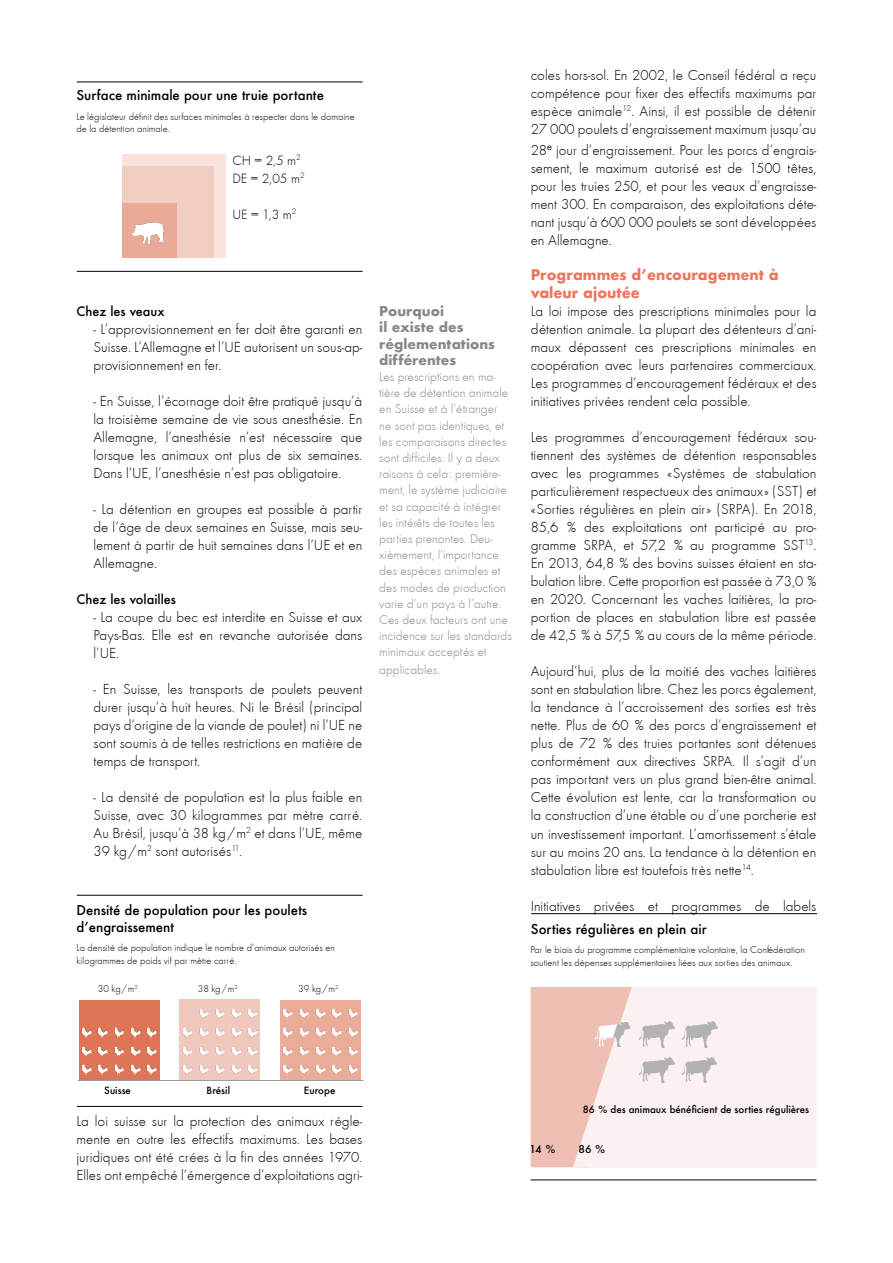
<style>
.page{position:relative;width:893px;height:1263px;background:#fff}
.page>*{position:absolute;margin:0;border:0;box-sizing:border-box;transform-origin:0 0}
.t1{font:15px/18px "Futura T Light";color:#000;text-align:justify}
.t2{font:700 14.25px/18px "Futura";color:#ee745b}
.t3{font:13.95px/18.5px "Futura T Light";color:#000}
.t4{font:13.2px/16.2px "Futura T Light";color:#878787}
.t5{font:500 13.2px/16.2px "Futura";color:#000}
.t6{font:700 13.2px/16.2px "Futura";color:#878787}
.t7{font:500 12.75px "Futura";color:#000}
.t8{font:500 10.5px "Futura";color:#000}
.t9{font:10.35px/12.6px "Futura T Light";color:#000}
.t10{font:500 9.75px "Futura";color:#000}
</style>
<div class="page">
<hr style="left:531px;top:913px;width:286px;height:1px;background:#000">
<hr style="left:77px;top:1106px;width:286px;height:1px;background:#000">
<hr style="left:77px;top:895px;width:286px;height:1px;background:#000">
<div style="left:79px;top:1000px;width:80px;height:81px;background:#dd7556"></div>
<div style="left:179px;top:999px;width:81px;height:81px;background:#f1c8bc"></div>
<div style="left:280px;top:1000px;width:81px;height:80px;background:#eaac99"></div>
<hr style="left:78px;top:1080px;width:286px;height:1px;background:#9d9d9c">
<img style="left:81px;top:1064px;width:11px;height:10px">
<img style="left:97px;top:1064px;width:27px;height:10px">
<img style="left:130px;top:1064px;width:11px;height:10px">
<img style="left:146px;top:1064px;width:11px;height:10px">
<img style="left:282px;top:1064px;width:11px;height:10px">
<img style="left:299px;top:1064px;width:27px;height:10px">
<img style="left:331px;top:1064px;width:11px;height:10px">
<img style="left:348px;top:1064px;width:10px;height:10px">
<img style="left:182px;top:1064px;width:11px;height:10px">
<img style="left:199px;top:1064px;width:26px;height:10px">
<img style="left:231px;top:1064px;width:11px;height:10px">
<img style="left:247px;top:1064px;width:11px;height:10px">
<img style="left:81px;top:1046px;width:11px;height:10px">
<img style="left:97px;top:1046px;width:27px;height:10px">
<img style="left:130px;top:1046px;width:11px;height:10px">
<img style="left:146px;top:1046px;width:11px;height:10px">
<img style="left:282px;top:1046px;width:11px;height:10px">
<img style="left:299px;top:1046px;width:27px;height:10px">
<img style="left:331px;top:1046px;width:11px;height:10px">
<img style="left:348px;top:1046px;width:10px;height:10px">
<img style="left:182px;top:1046px;width:11px;height:10px">
<img style="left:199px;top:1046px;width:26px;height:10px">
<img style="left:231px;top:1046px;width:11px;height:10px">
<img style="left:247px;top:1046px;width:11px;height:10px">
<img style="left:81px;top:1027px;width:11px;height:10px">
<img style="left:97px;top:1027px;width:27px;height:10px">
<img style="left:130px;top:1027px;width:11px;height:10px">
<img style="left:146px;top:1027px;width:11px;height:10px">
<img style="left:282px;top:1027px;width:11px;height:10px">
<img style="left:299px;top:1027px;width:27px;height:10px">
<img style="left:331px;top:1027px;width:11px;height:10px">
<img style="left:348px;top:1027px;width:10px;height:10px">
<img style="left:182px;top:1027px;width:11px;height:10px">
<img style="left:199px;top:1027px;width:26px;height:10px">
<img style="left:231px;top:1027px;width:11px;height:10px">
<img style="left:247px;top:1027px;width:11px;height:10px">
<img style="left:282px;top:1008px;width:11px;height:10px">
<img style="left:299px;top:1008px;width:27px;height:10px">
<img style="left:331px;top:1008px;width:11px;height:10px">
<img style="left:348px;top:1008px;width:10px;height:10px">
<img style="left:199px;top:1008px;width:26px;height:10px">
<img style="left:231px;top:1008px;width:11px;height:10px">
<img style="left:247px;top:1008px;width:11px;height:10px">
<div style="left:531px;top:987px;width:285px;height:180px;background:#fbf1f0"></div>
<svg style="left:531px;top:987px;width:101px;height:180px"></svg>
<img style="left:596px;top:1022px;width:14px;height:25px">
<img style="left:640px;top:1022px;width:34px;height:25px">
<img style="left:610px;top:1022px;width:20px;height:25px">
<img style="left:683px;top:1022px;width:34px;height:25px">
<img style="left:640px;top:1057px;width:34px;height:25px">
<img style="left:682px;top:1057px;width:35px;height:25px">
<hr style="left:531px;top:1180px;width:285px;height:1px;background:#000">
<div style="left:122px;top:154px;width:103px;height:103px;background:#f8e3dd"></div>
<div style="left:122px;top:166px;width:92px;height:91px;background:#f2cdc2"></div>
<div style="left:122px;top:203px;width:55px;height:54px;background:#e9aa97"></div>
<hr style="left:77px;top:271px;width:286px;height:1px;background:#000">
<hr style="left:77px;top:82px;width:286px;height:1px;background:#000">
<img style="left:132px;top:222px;width:32px;height:23px">
<p class="t5" style="left:77px;top:87px;width:249px">Surface minimale pour une truie portante</p>
<p class="t9" style="left:77px;top:110px;width:280px">Le législateur définit des surfaces minimales à respecter dans le domaine de la détention animale.</p>
<p class="t3" style="left:232px;top:151px;width:74px">CH = 2,5 m<sup>2<br></sup>DE = 2,05 m<sup>2</sup></p>
<p class="t3" style="left:232px;top:205px;width:65px">UE = 1,3 m<sup>2</sup></p>
<p class="t7" style="left:77px;top:302px;width:90px">Chez les veaux</p>
<p class="t1" style="left:94px;top:320px;width:270px">- L’approvisionnement en fer doit être garanti en Suisse. L’Allemagne et l’UE autorisent un sous-ap&shy;provisionnement en fer.</p>
<p class="t1" style="left:94px;top:392px;width:270px">- En Suisse, l’écornage doit être pratiqué jusqu’à la troisième semaine de vie sous anesthésie. En Allemagne, l’anesthésie n’est nécessaire que lorsque les animaux ont plus de six semaines.<br>Dans l’UE, l’anesthésie n’est pas obligatoire.</p>
<p class="t1" style="left:94px;top:500px;width:270px">- La détention en groupes est possible à partir de l’âge de deux semaines en Suisse, mais seu&shy;lement à partir de huit semaines dans l’UE et en Allemagne.</p>
<p class="t7" style="left:77px;top:590px;width:101px">Chez les volailles</p>
<p class="t1" style="left:94px;top:608px;width:270px">- La coupe du bec est interdite en Suisse et aux Pays-Bas. Elle est en revanche autorisée dans l’UE.</p>
<p class="t1" style="left:94px;top:680px;width:270px">- En Suisse, les transports de poulets peuvent durer jusqu’à huit heures. Ni le Brésil (principal pays d’origine de la viande de poulet) ni l’UE ne sont soumis à de telles restrictions en matière de temps de transport.</p>
<p class="t1" style="left:94px;top:788px;width:270px">- La densit é de population est la plus faible en Suisse, avec 30 kilogrammes par mètre carré.<br>Au Brésil, jusqu’à 38 kg/m<sup>2</sup> et dans l’UE, même 39 kg/m<sup>2</sup> sont autorisés<sup>11</sup>.</p>
<p class="t6" style="left:379px;top:303px;width:117px">Pourquoi<br>il existe des réglementations différentes</p>
<p class="t4" style="left:379px;top:369px;width:134px">Les prescriptions en ma&shy;tière de détention animale en Suisse et à l’étranger ne sont pas identiques, et les comparaisons directes sont difficiles. Il y a deux raisons à cela: première&shy;ment, le système judiciaire et sa capacité à intégrer les intérêts de toutes les parties prenantes. Deu&shy;xièmement, l’importance des espèces animales et des modes de production varie d’un pays à l’autre.<br>Ces deux facteurs ont une incidence sur les standards minimaux acceptés et</p>
<p class="t4" style="left:379px;top:662px;width:62px">applicables.</p>
<p class="t5" style="left:77px;top:902px;width:232px">Densité de population pour les poulets d’engraissement</p>
<p class="t9" style="left:77px;top:941px;width:260px">La densité de population indique le nombre d’animaux autorisés en kilogrammes de poids vif par mètre carré.</p>
<p class="t9" style="left:98px;top:983px;width:42px">30 kg/m<sup>2</sup></p>
<p class="t9" style="left:198px;top:983px;width:42px">38 kg/m<sup>2</sup></p>
<p class="t9" style="left:298px;top:983px;width:42px">39 kg/m<sup>2</sup></p>
<p class="t1" style="left:531px;top:66px;width:287px">coles hors-sol. En 2002, le Conseil fédéral a reçu compétence pour fixer des effectifs maximums par espèce animale<sup>12</sup>. Ainsi, il est possible de détenir 27 000 poulets d’engraissement maximum jusqu’au</p>
<p class="t1" style="left:531px;top:141px;width:287px">28<sup>e</sup> jour d’engraissement. Pour les porcs d’engrais&shy;sement, le maximum autorisé est de 1500 têtes, pour les truies 250, et pour les veaux d’engraisse&shy;ment 300. En comparaison, des exploitations déte&shy;nant jusqu’à 600 000 poulets se sont développées en Allemagne.</p>
<p class="t2" style="left:531px;top:266px;width:249px">Programmes d’encouragement à valeur ajoutée</p>
<p class="t1" style="left:531px;top:303px;width:287px">La loi impose des prescriptions minimales pour la détention animale. La plupart des détenteurs d’ani&shy;maux dépassent ces prescriptions minimales en coopération avec leurs partenaires commerciaux.<br>Les programmes d’encouragement fédéraux et des initiatives privées rendent cela possible.</p>
<p class="t1" style="left:531px;top:429px;width:287px">Les programmes d’encouragement fédéraux sou&shy;tiennent des systèmes de détention responsables avec les programmes «Systèmes de stabulation particulièrement respectueux des animaux» (SST) et «Sorties régulières en plein air» (SRPA). En 2018, 85,6 % des exploitations ont participé au pro&shy;gramme SRPA, et 57,2 % au programme SST<sup>13</sup>.<br>En 2013, 64,8 % des bovins suisses étaient en sta&shy;bulation libre. Cette proportion est passée à 73,0 % en 2020. Concernant les vaches laitières, la pro&shy;portion de places en stabulation libre est passée de 42,5 % à 57,5 % au cours de la même période.</p>
<p class="t1" style="left:531px;top:663px;width:287px">Aujourd’hui, plus de la moitié des vaches laitières sont en stabulation libre. Chez les porcs également, la tendance à l’accroissement des sorties est très nette. Plus de 60 % des porcs d’engraissement et plus de 72 % des truies portantes sont détenues conformément aux directives SRPA. Il s’agit d’un pas important vers un plus grand bien-être animal.<br>Cette évolution est lente, car la transformation ou la construction d’une étable ou d’une porcherie est un investissement important. L’amortissement s’étale sur au moins 20 ans. La tendance à la détention en stabulation libre est toutefois très nette<sup>14</sup>.</p>
<p class="t1" style="left:531px;top:897px;width:287px">Initiatives privées et programmes de labels</p>
<p class="t5" style="left:531px;top:921px;width:177px">Sorties régulières en plein air</p>
<p class="t9" style="left:530px;top:944px;width:276px">Par le biais du programme complémentaire volontaire, la Confédération soutient les dépenses supplémentaires liées aux sorties des animaux.</p>
<p class="t10" style="left:104px;top:1084px;width:28px">Suisse</p>
<p class="t10" style="left:207px;top:1084px;width:25px">Brésil</p>
<p class="t10" style="left:304px;top:1084px;width:33px">Europe</p>
<p class="t1" style="left:77px;top:1112px;width:287px">La loi suisse sur la protection des animaux régle&shy;mente en outre les effectifs maximums. Les bases juridiques ont été crées à la fin des années 1970.<br>Elles ont empêché l’émergence d’exploitations agri-</p>
<p class="t10" style="left:583px;top:1103px;width:228px">86 % des animaux bénéficient de sorties régulières</p>
<p class="t8" style="left:530px;top:1142px;width:27px">14 %</p>
<p class="t8" style="left:578px;top:1142px;width:28px">86 %</p>
</div>
